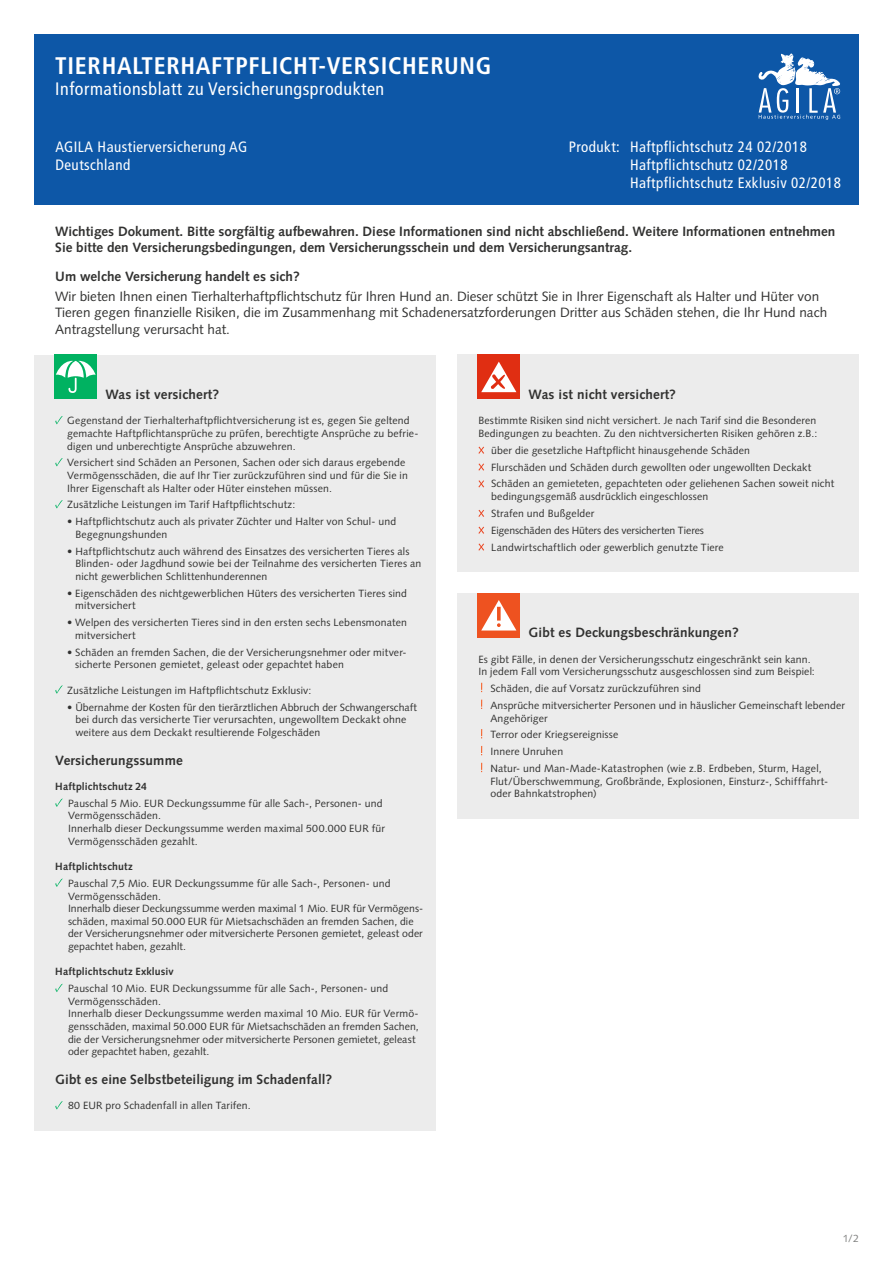
<style>
.page{position:relative;width:893px;height:1263px;background:#fff}
.page>*{position:absolute;margin:0;border:0;box-sizing:border-box;transform-origin:0 0}
.t1{font:700 condensed 24px "Frutiger LT Std";letter-spacing:.03em;color:#fff}
.t2{font:condensed 18px "Frutiger LT Std";letter-spacing:.03em;color:#fff}
.t3{font:condensed 15px/18px "Frutiger LT Std";letter-spacing:.03em;color:#fff}
.t4{font:700 13.5px/16.2px "Syntax LT Std";color:#313130}
.t5{font:13.5px/16.2px "Syntax LT Std";color:#313130}
.t6{font:10.5px/12.6px "Syntax LT Std";letter-spacing:.015em;color:#313130}
.t7{font:700 10.5px "Syntax LT Std";letter-spacing:.01em;color:#313130}
.t8{font:10.5px "Syntax LT Std";color:#818281}
</style>
<div class="page">
<div style="left:34px;top:355px;width:402px;height:776px;background:#ececec"></div>
<div style="left:457px;top:355px;width:402px;height:217px;background:#ececec"></div>
<div style="left:457px;top:593px;width:402px;height:225px;background:#ececec"></div>
<div style="left:34px;top:34px;width:825px;height:170px;background:#0d57a7"></div>
<div style="left:54px;top:355px;width:43px;height:44px;background:#00b261"></div>
<svg style="left:56px;top:360px;width:40px;height:33px"></svg>
<div style="left:478px;top:355px;width:42px;height:44px;background:#e02e12"></div>
<svg style="left:481px;top:362px;width:35px;height:30px"></svg>
<div style="left:478px;top:593px;width:42px;height:44px;background:#ee5220"></div>
<svg style="left:481px;top:600px;width:35px;height:30px"></svg>
<svg style="left:55px;top:416px;width:8px;height:8px"></svg>
<svg style="left:55px;top:458px;width:8px;height:8px"></svg>
<svg style="left:55px;top:500px;width:8px;height:8px"></svg>
<svg style="left:55px;top:685px;width:8px;height:9px"></svg>
<svg style="left:55px;top:798px;width:8px;height:9px"></svg>
<svg style="left:55px;top:878px;width:8px;height:9px"></svg>
<svg style="left:55px;top:984px;width:8px;height:8px"></svg>
<svg style="left:55px;top:1101px;width:8px;height:8px"></svg>
<svg style="left:478px;top:447px;width:6px;height:7px"></svg>
<svg style="left:478px;top:463px;width:6px;height:8px"></svg>
<svg style="left:478px;top:480px;width:6px;height:7px"></svg>
<svg style="left:478px;top:510px;width:6px;height:7px"></svg>
<svg style="left:478px;top:527px;width:6px;height:7px"></svg>
<svg style="left:478px;top:543px;width:6px;height:8px"></svg>
<svg style="left:758px;top:53px;width:83px;height:67px"></svg>
<h1 class="t1" style="left:55px;top:51px;width:438px">TIERHALTERHAFTPFLICHT-VERSICHERUNG</h1>
<h2 class="t2" style="left:55px;top:79px;width:330px">Informationsblatt zu Versicherungsprodukten</h2>
<h3 class="t3" style="left:55px;top:137px;width:193px">AGILA Haustierversicherung AG<br>Deutschland</h3>
<h3 class="t3" style="left:630px;top:137px;width:212px;text-indent:-62px">Produkt: Haftpflichtschutz 24 02/2018<br>Haftpflichtschutz 02/2018<br>Haftpflichtschutz Exklusiv 02/2018</h3>
<p class="t4" style="left:55px;top:223px;width:782px">Wichtiges Dokument. Bitte sorgfältig aufbewahren. Diese Informationen sind nicht abschließend. Weitere Informationen entnehmen<br>Sie bitte den Versicherungsbedingungen, dem Versicherungsschein und dem Versicherungsantrag.</p>
<p class="t4" style="left:55px;top:268px;width:246px">Um welche Versicherung handelt es sich?</p>
<p class="t5" style="left:55px;top:288px;width:773px">Wir bieten Ihnen einen Tierhalterhaftpflichtschutz für Ihren Hund an. Dieser schützt Sie in Ihrer Eigenschaft als Halter und Hüter von<br>Tieren gegen finanzielle Risiken, die im Zusammenhang mit Schadenersatzforderungen Dritter aus Schäden stehen, die Ihr Hund nach<br>Antragstellung verursacht hat.</p>
<p class="t4" style="left:105px;top:386px;width:115px">Was ist versichert?</p>
<p class="t6" style="left:67px;top:414px;width:353px">Gegenstand der Tierhalterhaftpflichtversicherung ist es, gegen Sie geltend gemachte Haftpflichtansprüche zu prüfen, berechtigte Ansprüche zu befrie&shy;digen und unberechtigte Ansprüche abzuwehren.</p>
<p class="t6" style="left:67px;top:456px;width:342px">Versichert sind Schäden an Personen, Sachen oder sich daraus ergebende<br>Vermögensschäden, die auf Ihr Tier zurückzuführen sind und für die Sie in<br>Ihrer Eigenschaft als Halter oder Hüter einstehen müssen.</p>
<p class="t6" style="left:67px;top:498px;width:230px">Zusätzliche Leistungen im Tarif Haftpflichtschutz:</p>
<p class="t6" style="left:75px;top:515px;width:322px;text-indent:-8px">• Haftpflichtschutz auch als privater Züchter und Halter von Schul- und<br>Begegnungshunden</p>
<p class="t6" style="left:75px;top:545px;width:348px;text-indent:-8px">• Haftpflichtschutz auch während des Einsatzes des versicherten Tieres als<br>Blinden- oder Jagdhund sowie bei der Teilnahme des versicherten Tieres an nicht gewerblichen Schlittenhunderennen</p>
<p class="t6" style="left:75px;top:587px;width:333px;text-indent:-8px">• Eigenschäden des nichtgewerblichen Hüters des versicherten Tieres sind mitversichert</p>
<p class="t6" style="left:75px;top:616px;width:333px;text-indent:-8px">• Welpen des versicherten Tieres sind in den ersten sechs Lebensmonaten mitversichert</p>
<p class="t6" style="left:75px;top:646px;width:333px;text-indent:-8px">• Schäden an fremden Sachen, die der Versicherungsnehmer oder mitver&shy;sicherte Personen gemietet, geleast oder gepachtet haben</p>
<p class="t6" style="left:67px;top:684px;width:246px">Zusätzliche Leistungen im Haftpflichtschutz Exklusiv:</p>
<p class="t6" style="left:75px;top:701px;width:343px;text-indent:-8px">• Übernahme der Kosten für den tierärztlichen Abbruch der Schwangerschaft bei durch das versicherte Tier verursachten, ungewolltem Deckakt ohne weitere aus dem Deckakt resultierende Folgeschäden</p>
<p class="t4" style="left:55px;top:752px;width:129px">Versicherungssumme</p>
<p class="t7" style="left:55px;top:780px;width:93px">Haftplichtschutz 24</p>
<p class="t6" style="left:68px;top:797px;width:318px">Pauschal 5 Mio. EUR Deckungssumme für alle Sach-, Personen- und Vermögensschäden.<br>Innerhalb dieser Deckungssumme werden maximal 500.000 EUR für Vermögensschäden gezahlt.</p>
<p class="t7" style="left:55px;top:860px;width:79px">Haftplichtschutz</p>
<p class="t6" style="left:68px;top:877px;width:357px">Pauschal 7,5 Mio. EUR Deckungssumme für alle Sach-, Personen- und Vermögensschäden.<br>Innerhalb dieser Deckungssumme werden maximal 1 Mio. EUR für Vermögens&shy;schäden, maximal 50.000 EUR für Mietsachschäden an fremden Sachen, die der Versicherungsnehmer oder mitversicherte Personen gemietet, geleast oder gepachtet haben, gezahlt.</p>
<p class="t7" style="left:55px;top:966px;width:120px">Haftplichtschutz Exklusiv</p>
<p class="t6" style="left:68px;top:982px;width:352px">Pauschal 10 Mio. EUR Deckungssumme für alle Sach-, Personen- und Vermögensschäden.<br>Innerhalb dieser Deckungssumme werden maximal 10 Mio. EUR für Vermö&shy;gensschäden, maximal 50.000 EUR für Mietsachschäden an fremden Sachen, die der Versicherungsnehmer oder mitversicherte Personen gemietet, geleast oder gepachtet haben, gezahlt.</p>
<p class="t4" style="left:55px;top:1071px;width:278px">Gibt es eine Selbstbeteiligung im Schadenfall?</p>
<p class="t6" style="left:68px;top:1099px;width:184px">80 EUR pro Schadenfall in allen Tarifen.</p>
<p class="t4" style="left:529px;top:386px;width:149px">Was ist nicht versichert?</p>
<p class="t6" style="left:478px;top:414px;width:341px">Bestimmte Risiken sind nicht versichert. Je nach Tarif sind die Besonderen<br>Bedingungen zu beachten. Zu den nichtversicherten Risiken gehören z.B.:</p>
<p class="t6" style="left:491px;top:442px;width:345px;line-height:16.8px">über die gesetzliche Haftpflicht hinausgehende Schäden<br>Flurschäden und Schäden durch gewollten oder ungewollten Deckakt<br>Schäden an gemieteten, gepachteten oder geliehenen Sachen soweit nicht</p>
<p class="t6" style="left:491px;top:488px;width:234px;line-height:16.8px">bedingungsgemäß ausdrücklich eingeschlossen Strafen und Bußgelder<br>Eigenschäden des Hüters des versicherten Tieres Landwirtschaftlich oder gewerblich genutzte Tiere</p>
<p class="t4" style="left:529px;top:625px;width:212px">Gibt es Deckungsbeschränkungen?</p>
<p class="t6" style="left:478px;top:653px;width:338px">Es gibt Fälle, in denen der Versicherungsschutz eingeschränkt sein kann.<br>In jedem Fall vom Versicherungsschutz ausgeschlossen sind zum Beispiel:</p>
<p class="t6" style="left:490px;top:680px;width:356px;line-height:16.8px">Schäden, die auf Vorsatz zurückzuführen sind<br>Ansprüche mitversicherter Personen und in häuslicher Gemeinschaft lebender</p>
<p class="t6" style="left:490px;top:709px;width:333px;line-height:16.8px">Angehöriger<br>Terror oder Kriegsereignisse<br>Innere Unruhen<br>Natur- und Man-Made-Katastrophen (wie z.B. Erdbeben, Sturm, Hagel,</p>
<p class="t6" style="left:490px;top:775px;width:339px">Flut/Überschwemmung, Großbrände, Explosionen, Einsturz-, Schifffahrt&shy;oder Bahnkatstrophen)</p>
<p class="t8" style="left:843px;top:1232px;width:18px">1/2</p>
</div>
